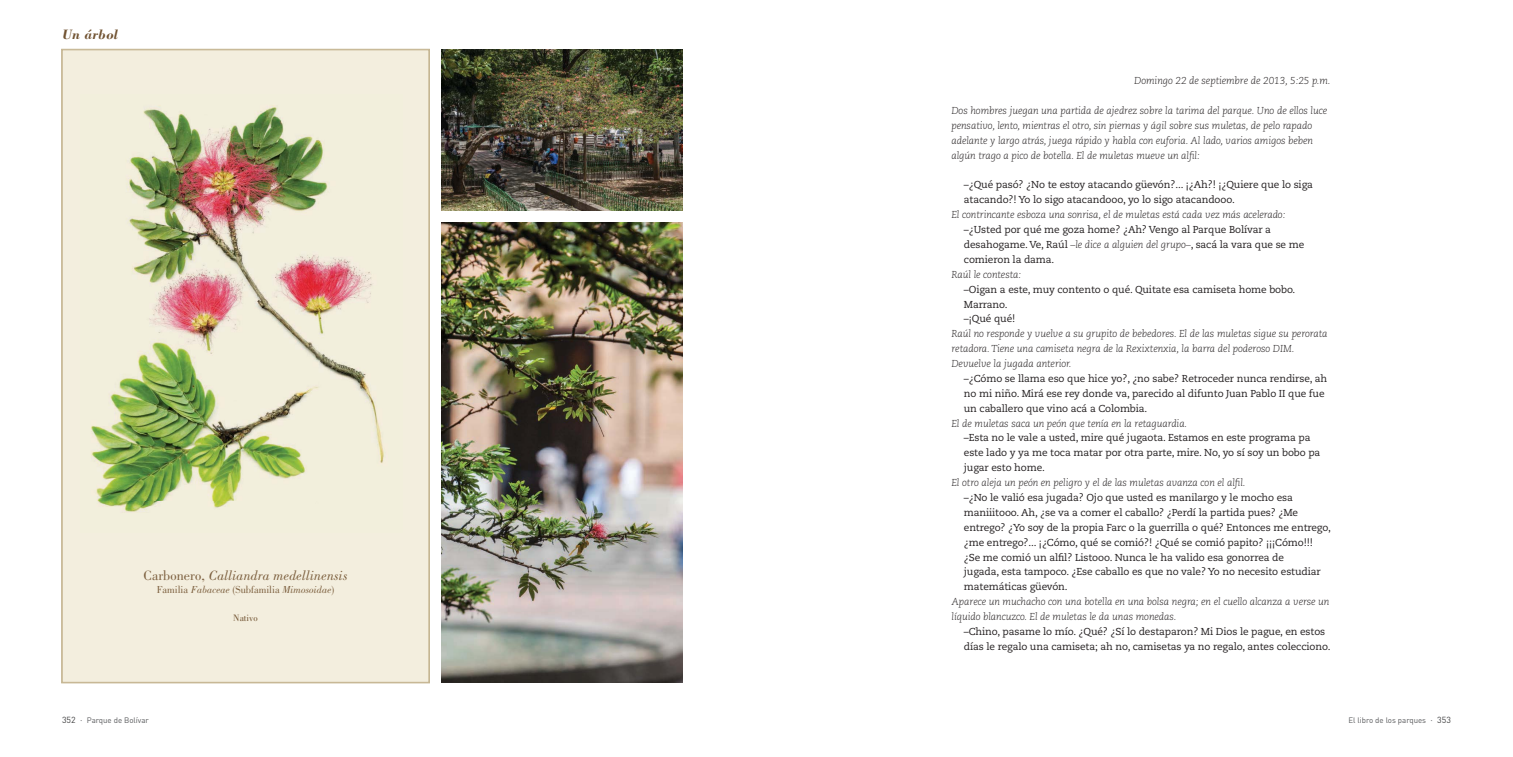
<style>
.page{position:relative;width:1513px;height:757px;background:#fff}
.page>*{position:absolute;margin:0;border:0;box-sizing:border-box;transform-origin:0 0}
.t1{font:italic 14px "Bodoni";letter-spacing:.01em;color:#7c5f3e}
.t2{font:italic 700 14px "Bodoni";letter-spacing:.01em;color:#715332}
.t3{font:10.5px "Bodoni";color:#7c5f3e}
.t4{font:10.06px/14.9px "Caecilia LT Std";letter-spacing:-.01em;color:#231f20}
.t5{font:italic 300 10.06px/14.9px "Caecilia LT Std";letter-spacing:-.01em;color:#231f20}
.t6{font:9.62px "Bodoni";color:#715332}
.t7{font:7.88px "DIN Pro";color:#58595b}
.s1{font-style:normal}
.s2{font-style:italic}
.s3{font-weight:300;font-style:italic}
.s4{font-size:8.75px;color:#404041}
.s5{font-size:8.75px}
</style>
<div class="page">
<svg style="left:61px;top:49px;width:369px;height:634px;background:#eee8d6"></svg>
<img style="left:442px;top:50px;width:240px;height:160px">
<img style="left:442px;top:223px;width:240px;height:459px">
<img style="left:80px;top:94px;width:323px;height:438px">
<h1 class="t2" style="left:62px;top:30px;width:57px">Un árbol</h1>
<h1 class="t1" style="left:143px;top:570px;width:206px"><span class="s1">Carbonero,</span> Calliandra medellinensis</h1>
<p class="t3" style="left:157px;top:585px;width:179px">Familia <span class="s2">Fabaceae</span> (Subfamilia <span class="s2">Mimosoidae</span>)</p>
<p class="t6" style="left:233px;top:614px;width:26px">Nativo</p>
<p class="t5" style="left:1134px;top:74px;width:198px">Domingo 22 de septiembre de 2013, 5:25 p.m.</p>
<p class="t5" style="left:951px;top:104px;width:377px">Dos hombres juegan una partida de ajedrez sobre la tarima del parque. Uno de ellos luce pensativo, lento, mientras el otro, sin piernas y ágil sobre sus muletas, de pelo rapado adelante y largo atrás, juega rápido y habla con euforia. Al lado, varios amigos beben algún trago a pico de botella. El de muletas mueve un alfil:</p>
<p class="t4" style="left:964px;top:178px;width:351px">–¿Qué pasó? ¿No te estoy atacando güevón?... ¡¿Ah?! ¡¿Quiere que lo siga atacando?! Yo lo sigo atacandooo, yo lo sigo atacandooo.</p>
<p class="t5" style="left:951px;top:208px;width:336px">El contrincante esboza una sonrisa, el de muletas está cada vez más acelerado:</p>
<p class="t4" style="left:964px;top:223px;width:342px">–¿Usted por qué me goza home? ¿Ah? Vengo al Parque Bolívar a desahogame. Ve, Raúl <span class="s3">–le dice a alguien del grupo–</span>, sacá la vara que se me comieron la dama.</p>
<p class="t5" style="left:951px;top:267px;width:71px">Raúl le contesta:</p>
<p class="t4" style="left:964px;top:282px;width:333px">–Oigan a este, muy contento o qué. Quitate esa camiseta home bobo.<br>Marrano.<br>–¡Qué qué!</p>
<p class="t5" style="left:951px;top:327px;width:378px">Raúl no responde y vuelve a su grupito de bebedores. El de las muletas sigue su perorata retadora. Tiene una camiseta negra de la Rexixtenxia, la barra del poderoso DIM.<br>Devuelve la jugada anterior.</p>
<p class="t4" style="left:964px;top:372px;width:365px">–¿Cómo se llama eso que hice yo?, ¿no sabe? Retroceder nunca rendirse, ah no mi niño. Mirá ese rey donde va, parecido al difunto Juan Pablo II que fue un caballero que vino acá a Colombia.</p>
<p class="t5" style="left:951px;top:416px;width:237px">El de muletas saca un peón que tenía en la retaguardia.</p>
<p class="t4" style="left:964px;top:431px;width:358px">–Esta no le vale a usted, mire qué jugaota. Estamos en este programa pa este lado y ya me toca matar por otra parte, mire. No, yo sí soy un bobo pa jugar esto home.</p>
<p class="t5" style="left:951px;top:476px;width:296px">El otro aleja un peón en peligro y el de las muletas avanza con el alfil.</p>
<p class="t4" style="left:964px;top:490px;width:368px">–¿No le valió esa jugada? Ojo que usted es manilargo y le mocho esa maniiitooo. Ah, ¿se va a comer el caballo? ¿Perdí la partida pues? ¿Me entrego? ¿Yo soy de la propia Farc o la guerrilla o qué? Entonces me entrego, ¿me entrego?... ¡¿Cómo, qué se comió?! ¿Qué se comió papito? ¡¡¡Cómo!!! ¿Se me comió un alfil? Listooo. Nunca le ha valido esa gonorrea de<br>jugada, esta tampoco. ¿Ese caballo es que no vale? Yo no necesito estudiar matemáticas güevón.</p>
<p class="t5" style="left:951px;top:595px;width:379px">Aparece un muchacho con una botella en una bolsa negra; en el cuello alcanza a verse un líquido blancuzco. El de muletas le da unas monedas.</p>
<p class="t4" style="left:964px;top:624px;width:368px">–Chino, pasame lo mío. ¿Qué? ¿Sí lo destaparon? Mi Dios le pague, en estos días le regalo una camiseta; ah no, camisetas ya no regalo, antes colecciono.</p>
<p class="t7" style="left:62px;top:717px;width:88px"><span class="s4">352</span> <span class="s5">·</span> Parque de Bolívar</p>
<p class="t7" style="left:1348px;top:717px;width:104px">El libro de los parques <span class="s5">·</span> <span class="s4">353</span></p>
</div>
